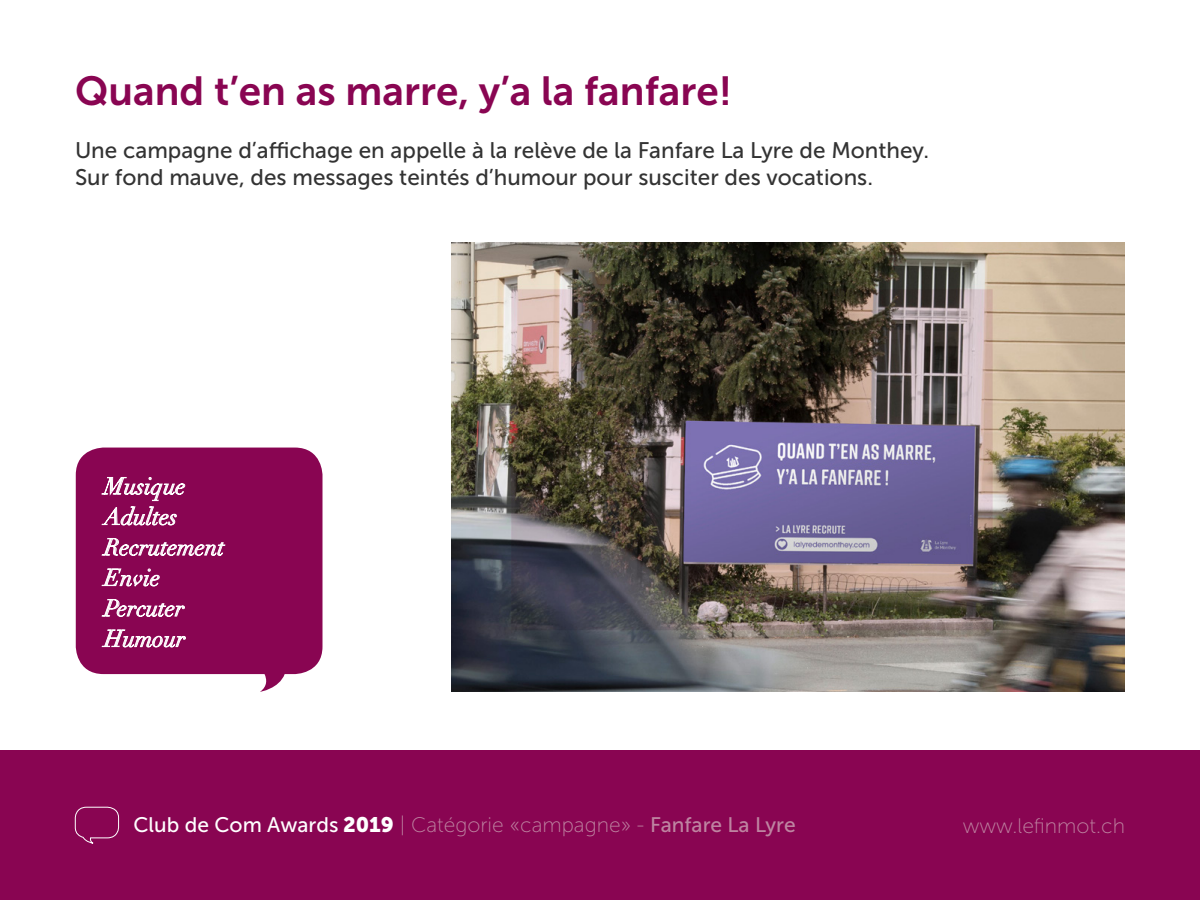
<style>
.page{position:relative;width:1200px;height:900px;background:#fff}
.page>*{position:absolute;margin:0;border:0;box-sizing:border-box;transform-origin:0 0}
.t1{font:40.5px "Museo Sans 700";color:#890552}
.t2{font:italic 23.25px/30.5px "Didot";color:#fff}
.t3{font:22.5px/27px "Museo Sans 500";color:#333}
.t4{font:21px "Museo Sans 100";color:#be84a1}
.s1{font-family:"Museo Sans 500";color:#fff}
.s2{font-family:"Museo Sans 900";color:#fff}
.s3{font-family:"Museo Sans 500"}
</style>
<div class="page">
<div style="left:0;top:750px;width:1200px;height:150px;background:#890552"></div>
<svg style="left:75px;top:807px;width:44px;height:37px"></svg>
<img style="left:451px;top:243px;width:674px;height:449px">
<svg style="left:76px;top:448px;width:246px;height:244px;background:#941d62"></svg>
<svg style="left:101px;top:477px;width:85px;height:49px;background:#a23c78"></svg>
<svg style="left:101px;top:538px;width:125px;height:18px;background:#ab4e84"></svg>
<svg style="left:101px;top:568px;width:59px;height:19px"></svg>
<svg style="left:101px;top:599px;width:84px;height:18px;background:#aa4c83"></svg>
<svg style="left:102px;top:629px;width:84px;height:19px;background:#a94981"></svg>
<p class="t1" style="left:75px;top:69px;width:659px">Quand t’en as marre, y’a la fanfare!</p>
<p class="t3" style="left:75px;top:137px;width:856px">Une campagne d’affichage en appelle à la relève de la Fanfare La Lyre de Monthey.<br>Sur fond mauve, des messages teintés d’humour pour susciter des vocations.</p>
<p class="t2" style="left:104px;top:471px;width:83px">Musique</p>
<p class="t2" style="left:104px;top:502px;width:122px">Adultes<br>Recrutement<br>Envie</p>
<p class="t2" style="left:104px;top:593px;width:83px">Percuter<br>Humour</p>
<p class="t4" style="left:134px;top:813px;width:664px"><span class="s1">Club de Com Awards</span> <span class="s2">2019</span> | Catégorie « campagne» - <span class="s3">Fanfare La Lyre</span></p>
<p class="t4" style="left:963px;top:815px;width:164px">www.lefinmot.ch</p>
</div>
